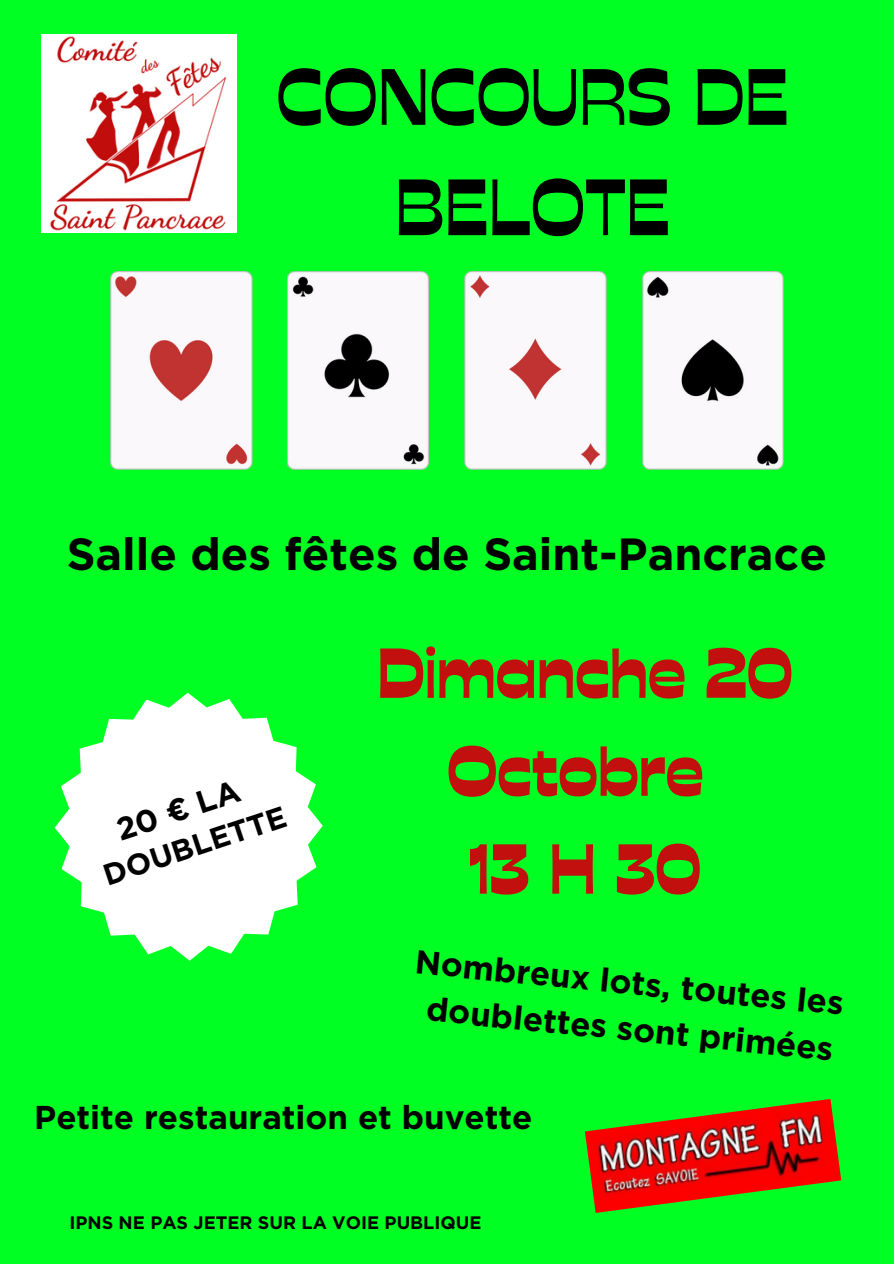
<style>
.page{position:relative;width:894px;height:1264px;background:#fff}
.page>*{position:absolute;margin:0;border:0;box-sizing:border-box;transform-origin:0 0}
.t1{font:79.5px/110.2px "Stadio Now Display";color:#000;text-align:center}
.t2{font:700 70.5px/97.8px "Stadio Now Display";color:#c2100f;text-align:center}
.t3{font:700 45px "Gotham";color:#000}
.t4{font:700 33px/46.2px "Gotham";color:#000;text-align:center}
.t5{font:700 31.5px "Gotham";color:#000}
.t6{font:700 30px "Gotham";color:#000}
.t7{font:700 18px "Gotham";color:#000}
</style>
<div class="page">
<div style="left:0;top:0;width:893px;height:1263px;background:#0f2"></div>
<img style="left:41px;top:34px;width:195px;height:198px">
<img style="left:110px;top:272px;width:142px;height:198px">
<img style="left:288px;top:272px;width:140px;height:198px">
<img style="left:464px;top:272px;width:142px;height:198px">
<img style="left:642px;top:272px;width:141px;height:198px">
<img style="left:585px;top:1099px;width:256px;height:113px">
<svg style="left:55px;top:692px;width:267px;height:268px;fill:#fff"></svg>
<h2 class="t1" style="left:276px;top:42px;width:513px">CONCOURS DE<br>BELOTE</h2>
<h4 class="t3" style="left:67px;top:526px;width:761px">Salle des fêtes de Saint-Pancrace</h4>
<h3 class="t5" style="left:111px;top:811px;width:130px;rotate:-18deg">20 € LA</h3>
<h3 class="t6" style="left:98px;top:857px;width:192px;rotate:-18deg">DOUBLETTE</h3>
<h5 class="t2" style="left:377px;top:624px;width:417px">Dimanche 20<br>Octobre<br>13 H 30</h5>
<h5 class="t4" style="left:418px;top:936px;width:432px;rotate:6deg">Nombreux lots, toutes les doublettes sont primées</h5>
<p class="t4" style="left:34px;top:1094px;width:499px">Petite restauration et buvette</p>
<p class="t7" style="left:69px;top:1211px;width:413px">IPNS NE PAS JETER SUR LA VOIE PUBLIQUE</p>
</div>
